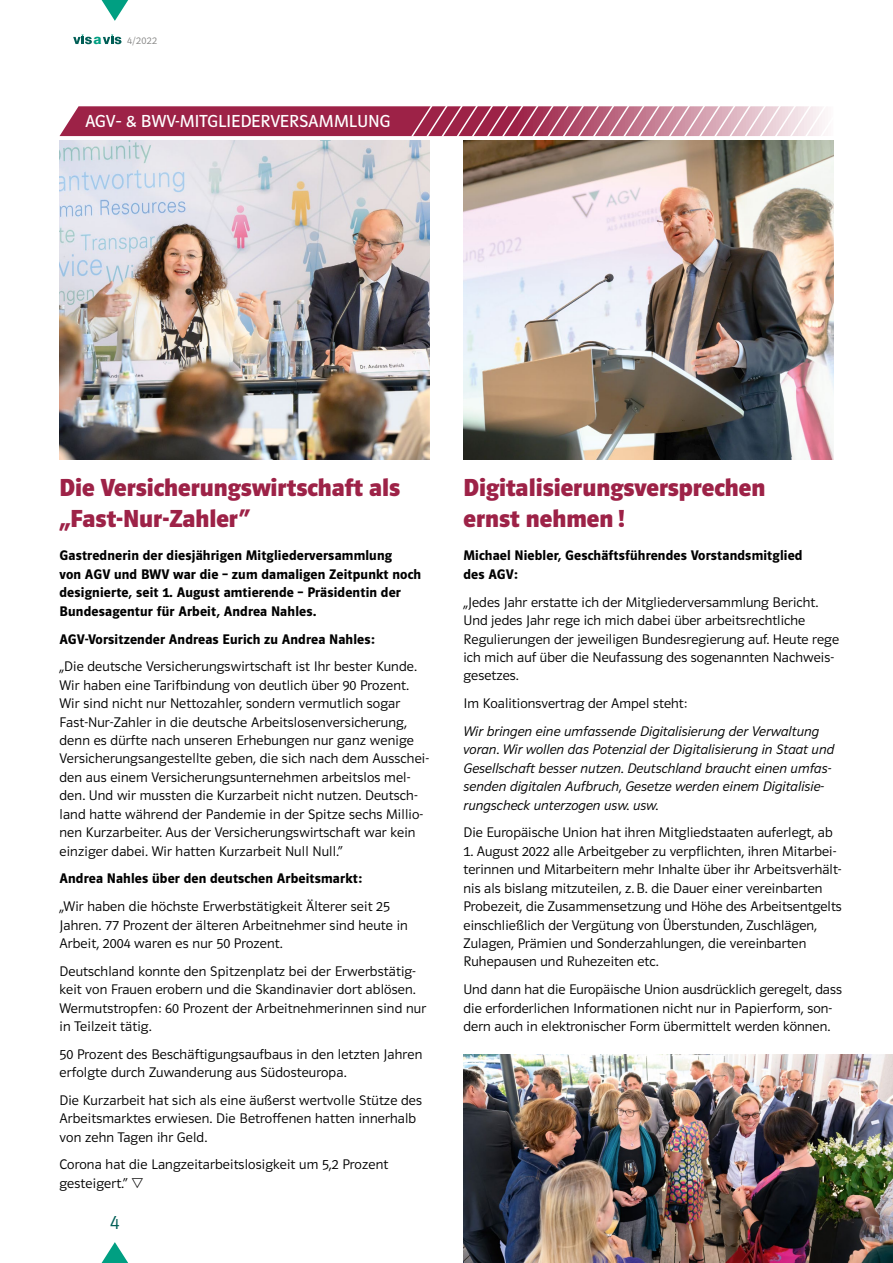
<style>
.page{position:relative;width:893px;height:1263px;background:#fff}
.page>*{position:absolute;margin:0;border:0;box-sizing:border-box;transform-origin:0 0}
.t1{font:25.5px/30.6px "Polo 11 Fett";color:#9d2247}
.t2{font:21px "Polo 11 Leicht";color:#005e56;scale:.93 1}
.t3{font:18px "Polo 11 Buch";color:#fff}
.t4{font:14.4px/18.5px "Polo 11 Leicht";letter-spacing:.01em;color:#000}
.t5{font:14.4px/18.5px "Polo 11 Halbfett";letter-spacing:.01em;color:#000}
.t6{font:14.4px/18.5px "Polo 11 Kursiv Leicht";letter-spacing:.005em;color:#000}
.t7{font:800 13.65px "Helvetica Neue";color:#009f82}
.t8{font:10.5px "Polo 11 Leicht";color:#878786}
</style>
<div class="page">
<img style="left:463px;top:1054px;width:430px;height:209px">
<svg style="left:73px;top:35px;width:19px;height:9px"></svg>
<svg style="left:103px;top:35px;width:18px;height:9px"></svg>
<svg style="left:101px;top:0;width:27px;height:21px"></svg>
<svg style="left:101px;top:1242px;width:27px;height:21px"></svg>
<svg style="left:60px;top:106px;width:765px;height:30px;background:#b55a75"></svg>
<img style="left:463px;top:140px;width:370px;height:320px">
<img style="left:60px;top:140px;width:369px;height:320px">
<p class="t7" style="left:94px;top:31px;width:10px">a</p>
<p class="t8" style="left:127px;top:35px;width:31px">4/2022</p>
<p class="t3" style="left:85px;top:111px;width:307px">AGV- &amp; BWV-MITGLIEDERVERSAMMLUNG</p>
<h1 class="t1" style="left:60px;top:472px;width:342px">Die Versicherungswirtschaft als „Fast-Nur-Zahler“</h1>
<p class="t5" style="left:60px;top:546px;width:363px">Gastrednerin der diesjährigen Mitgliederversammlung<br>von AGV und BWV war die – zum damaligen Zeitpunkt noch designierte, seit 1. August amtierende – Präsidentin der Bundesagentur für Arbeit, Andrea Nahles.</p>
<p class="t5" style="left:60px;top:629px;width:317px">AGV-Vorsitzender Andreas Eurich zu Andrea Nahles:</p>
<p class="t4" style="left:60px;top:657px;width:371px">„Die deutsche Versicherungswirtschaft ist Ihr bester Kunde.<br>Wir haben eine Tarifbindung von deutlich über 90 Prozent.<br>Wir sind nicht nur Nettozahler, sondern vermutlich sogar Fast-Nur-Zahler in die deutsche Arbeitslosenversicherung, denn es dürfte nach unseren Erhebungen nur ganz wenige Versicherungsangestellte geben, die sich nach dem Ausschei&shy;den aus einem Versicherungsunternehmen arbeitslos mel&shy;den. Und wir mussten die Kurzarbeit nicht nutzen. Deutsch&shy;land hatte während der Pandemie in der Spitze sechs Millio&shy;nen Kurzarbeiter. Aus der Versicherungswirtschaft war kein einziger dabei. Wir hatten Kurzarbeit Null Null.“</p>
<p class="t5" style="left:60px;top:869px;width:304px">Andrea Nahles über den deutschen Arbeitsmarkt:</p>
<p class="t4" style="left:60px;top:897px;width:350px">„Wir haben die höchste Erwerbstätigkeit Älterer seit 25<br>Jahren. 77 Prozent der älteren Arbeitnehmer sind heute in<br>Arbeit, 2004 waren es nur 50 Prozent.</p>
<p class="t4" style="left:60px;top:962px;width:368px">Deutschland konnte den Spitzenplatz bei der Erwerbstätig&shy;keit von Frauen erobern und die Skandinavier dort ablösen.<br>Wermutstropfen: 60 Prozent der Arbeitnehmerinnen sind nur in Teilzeit tätig.</p>
<p class="t4" style="left:60px;top:1045px;width:364px">50 Prozent des Beschäftigungsaufbaus in den letzten Jahren erfolgte durch Zuwanderung aus Südosteuropa.</p>
<p class="t4" style="left:60px;top:1091px;width:364px">Die Kurzarbeit hat sich als eine äußerst wertvolle Stütze des<br>Arbeitsmarktes erwiesen. Die Betroffenen hatten innerhalb von zehn Tagen ihr Geld.</p>
<p class="t4" style="left:60px;top:1155px;width:330px">Corona hat die Langzeitarbeitslosigkeit um 5,2 Prozent gesteigert.“</p>
<h2 class="t2" style="left:110px;top:1210px;width:11px">4</h2>
<h1 class="t1" style="left:463px;top:472px;width:303px">Digitalisierungsversprechen ernst nehmen!</h1>
<p class="t5" style="left:463px;top:546px;width:341px">Michael Niebler, Geschäftsführendes Vorstandsmitglied des AGV:</p>
<p class="t4" style="left:463px;top:593px;width:377px">„Jedes Jahr erstatte ich der Mitgliederversammlung Bericht.<br>Und jedes Jahr rege ich mich dabei über arbeitsrechtliche Regulierungen der jeweiligen Bundesregierung auf. Heute rege ich mich auf über die Neufassung des sogenannten Nachweis&shy;gesetzes.</p>
<p class="t4" style="left:463px;top:694px;width:225px">Im Koalitionsvertrag der Ampel steht:</p>
<p class="t6" style="left:463px;top:722px;width:372px">Wir bringen eine umfassende Digitalisierung der Verwaltung voran. Wir wollen das Potenzial der Digitalisierung in Staat und Gesellschaft besser nutzen. Deutschland braucht einen umfas&shy;senden digitalen Aufbruch, Gesetze werden einem Digitalisie&shy;rungscheck unterzogen usw. usw.</p>
<p class="t4" style="left:463px;top:823px;width:371px">Die Europäische Union hat ihren Mitgliedstaaten auferlegt, ab</p>
<p class="t4" style="left:463px;top:842px;width:380px">1. August 2022 alle Arbeitgeber zu verpflichten, ihren Mitarbei&shy;terinnen und Mitarbeitern mehr Inhalte über ihr Arbeitsverhält&shy;nis als bislang mitzuteilen, z.B. die Dauer einer vereinbarten Probezeit, die Zusammensetzung und Höhe des Arbeitsentgelts einschließlich der Vergütung von Überstunden, Zuschlägen, Zulagen, Prämien und Sonderzahlungen, die vereinbarten Ruhepausen und Ruhezeiten etc.</p>
<p class="t4" style="left:463px;top:980px;width:380px">Und dann hat die Europäische Union ausdrücklich geregelt, dass die erforderlichen Informationen nicht nur in Papierform, son&shy;dern auch in elektronischer Form übermittelt werden können.</p>
</div>
